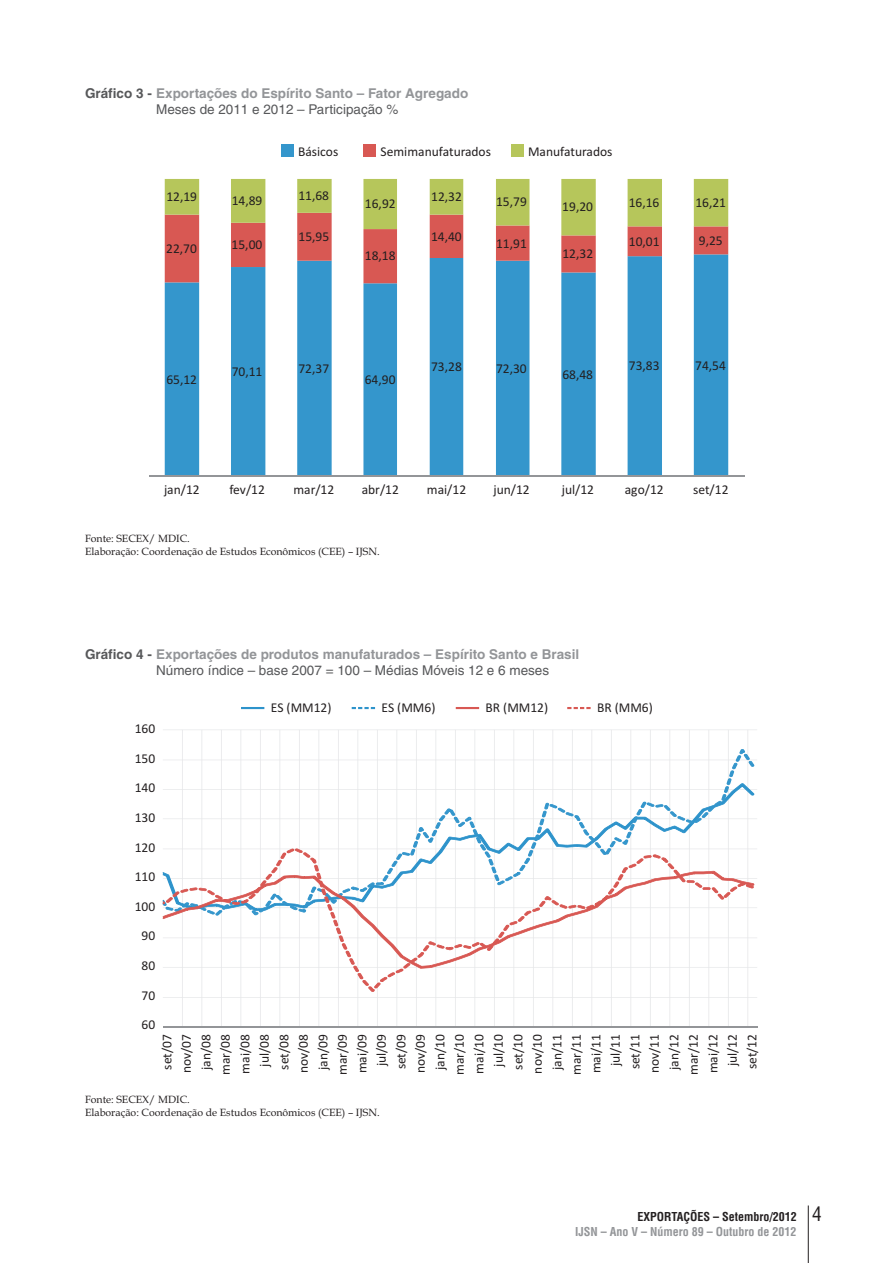
<style>
.page{position:relative;width:893px;height:1263px;background:#fff}
.page>*{position:absolute;margin:0;border:0;box-sizing:border-box;transform-origin:0 0}
.t1{font:13.5px/19.5px "Calibri";color:#231f20;text-align:right}
.t2{font:700 13.5px/15.6px "Helvetica LT";color:#939598;text-align:center}
.t3{font:700 condensed 12px/15.9px "Helvetica LT";color:#939598}
.t4{font:10.5px/13px "Book Antiqua";color:#231f20}
.s1{color:#57585a}
.s2{font-weight:400;color:#57585a}
.s3{color:#231f20}
.s4{font-weight:400;font-size:19.5px;color:#231f20}
</style>
<div class="page">
<hr style="left:163px;top:997px;width:594px;height:1px;background:#e6e7e9">
<hr style="left:163px;top:967px;width:594px;height:1px;background:#e6e7e9">
<hr style="left:163px;top:937px;width:594px;height:1px;background:#e6e7e9">
<hr style="left:163px;top:907px;width:594px;height:1px;background:#e6e7e9">
<hr style="left:163px;top:878px;width:594px;height:1px;background:#e6e7e9">
<hr style="left:163px;top:848px;width:594px;height:1px;background:#e6e7e9">
<hr style="left:163px;top:818px;width:594px;height:1px;background:#e6e7e9">
<hr style="left:163px;top:789px;width:594px;height:1px;background:#e6e7e9">
<hr style="left:163px;top:760px;width:594px;height:1px;background:#e6e7e9">
<hr style="left:163px;top:729px;width:594px;height:1px;background:#e6e7e9">
<hr style="left:182px;top:730px;width:1px;height:297px;background:#e6e7e9">
<hr style="left:201px;top:730px;width:1px;height:297px;background:#e6e7e9">
<hr style="left:221px;top:730px;width:1px;height:297px;background:#e6e7e9">
<hr style="left:240px;top:730px;width:1px;height:297px;background:#e6e7e9">
<hr style="left:260px;top:730px;width:1px;height:297px;background:#e6e7e9">
<hr style="left:279px;top:730px;width:1px;height:297px;background:#e6e7e9">
<hr style="left:299px;top:730px;width:1px;height:297px;background:#e6e7e9">
<hr style="left:318px;top:730px;width:1px;height:297px;background:#e6e7e9">
<hr style="left:338px;top:730px;width:1px;height:297px;background:#e6e7e9">
<hr style="left:357px;top:730px;width:1px;height:297px;background:#e6e7e9">
<hr style="left:377px;top:730px;width:1px;height:297px;background:#e6e7e9">
<hr style="left:396px;top:730px;width:1px;height:297px;background:#e6e7e9">
<hr style="left:416px;top:730px;width:1px;height:297px;background:#e6e7e9">
<hr style="left:435px;top:730px;width:1px;height:297px;background:#e6e7e9">
<hr style="left:455px;top:730px;width:1px;height:297px;background:#e6e7e9">
<hr style="left:474px;top:730px;width:1px;height:297px;background:#e6e7e9">
<hr style="left:494px;top:730px;width:1px;height:297px;background:#e6e7e9">
<hr style="left:513px;top:730px;width:1px;height:297px;background:#e6e7e9">
<hr style="left:533px;top:730px;width:1px;height:297px;background:#e6e7e9">
<hr style="left:552px;top:730px;width:1px;height:297px;background:#e6e7e9">
<hr style="left:572px;top:730px;width:1px;height:297px;background:#e6e7e9">
<hr style="left:591px;top:730px;width:1px;height:297px;background:#e6e7e9">
<hr style="left:611px;top:730px;width:1px;height:297px;background:#e6e7e9">
<hr style="left:630px;top:730px;width:1px;height:297px;background:#e6e7e9">
<hr style="left:650px;top:730px;width:1px;height:297px;background:#e6e7e9">
<hr style="left:669px;top:730px;width:1px;height:297px;background:#e6e7e9">
<hr style="left:689px;top:730px;width:1px;height:297px;background:#e6e7e9">
<hr style="left:708px;top:730px;width:1px;height:297px;background:#e6e7e9">
<hr style="left:728px;top:730px;width:1px;height:297px;background:#e6e7e9">
<hr style="left:747px;top:730px;width:1px;height:297px;background:#e6e7e9">
<hr style="left:163px;top:1026px;width:594px;height:1px;background:#939598">
<svg style="left:163px;top:749px;width:591px;height:100px"></svg>
<svg style="left:162px;top:848px;width:591px;height:144px"></svg>
<svg style="left:165px;top:283px;width:563px;height:193px;fill:#3496cc"></svg>
<svg style="left:165px;top:179px;width:563px;height:104px"></svg>
<hr style="left:149px;top:476px;width:595px;height:1px;background:#939598">
<div style="left:281px;top:145px;width:13px;height:12px;background:#3496cc"></div>
<div style="left:364px;top:145px;width:12px;height:12px;background:#d85853"></div>
<div style="left:511px;top:145px;width:13px;height:12px;background:#b6c65b"></div>
<hr style="left:808px;top:1205px;width:1px;height:58px;background:#231f20">
<hr style="left:241px;top:707px;width:23px;height:2px;background:#2d93cb">
<hr style="left:456px;top:707px;width:23px;height:2px;background:#d85853">
<svg style="left:567px;top:707px;width:24px;height:2px"></svg>
<svg style="left:352px;top:707px;width:23px;height:2px"></svg>
<p class="t2" style="left:85px;top:87px;width:385px"><span class="s1">Gráfico 3 -</span> Exportações do Espírito Santo – Fator Agregado<br><span class="s2">Meses de 2011 e 2012 – Participação %</span></p>
<p class="t1" style="left:166px;top:187px;width:32px">12,19</p>
<p class="t1" style="left:232px;top:192px;width:32px">14,89</p>
<p class="t1" style="left:166px;top:240px;width:32px">22,70</p>
<p class="t1" style="left:232px;top:236px;width:32px">15,00</p>
<p class="t1" style="left:298px;top:142px;width:42px">Básicos</p>
<p class="t1" style="left:381px;top:142px;width:112px">Semimanufaturados</p>
<p class="t1" style="left:528px;top:142px;width:86px">Manufaturados</p>
<p class="t1" style="left:298px;top:187px;width:32px">11,68</p>
<p class="t1" style="left:299px;top:228px;width:32px">15,95</p>
<p class="t1" style="left:365px;top:195px;width:32px">16,92</p>
<p class="t1" style="left:365px;top:247px;width:32px">18,18</p>
<p class="t1" style="left:431px;top:187px;width:32px">12,32</p>
<p class="t1" style="left:431px;top:228px;width:32px">14,40</p>
<p class="t1" style="left:496px;top:193px;width:32px">15,79</p>
<p class="t1" style="left:496px;top:234px;width:32px">11,91</p>
<p class="t1" style="left:562px;top:198px;width:32px">19,20</p>
<p class="t1" style="left:629px;top:194px;width:32px">16,16</p>
<p class="t1" style="left:695px;top:194px;width:32px">16,21</p>
<p class="t1" style="left:562px;top:245px;width:32px">12,32</p>
<p class="t1" style="left:629px;top:233px;width:32px">10,01</p>
<p class="t1" style="left:699px;top:232px;width:25px">9,25</p>
<p class="t1" style="left:166px;top:371px;width:32px">65,12</p>
<p class="t1" style="left:232px;top:363px;width:32px">70,11</p>
<p class="t1" style="left:298px;top:360px;width:32px">72,37</p>
<p class="t1" style="left:365px;top:371px;width:32px">64,90</p>
<p class="t1" style="left:431px;top:358px;width:32px">73,28</p>
<p class="t1" style="left:496px;top:360px;width:32px">72,30</p>
<p class="t1" style="left:562px;top:365px;width:32px">68,48</p>
<p class="t1" style="left:629px;top:357px;width:32px">73,83</p>
<p class="t1" style="left:695px;top:356px;width:32px">74,54</p>
<p class="t1" style="left:164px;top:481px;width:37px">jan/12</p>
<p class="t1" style="left:229px;top:481px;width:37px">fev/12</p>
<p class="t1" style="left:293px;top:481px;width:42px">mar/12</p>
<p class="t1" style="left:362px;top:481px;width:39px">abr/12</p>
<p class="t1" style="left:427px;top:481px;width:41px">mai/12</p>
<p class="t1" style="left:493px;top:481px;width:38px">jun/12</p>
<p class="t1" style="left:562px;top:481px;width:34px">jul/12</p>
<p class="t1" style="left:625px;top:481px;width:40px">ago/12</p>
<p class="t1" style="left:693px;top:481px;width:37px">set/12</p>
<p class="t4" style="left:85px;top:533px;width:296px">Fonte: SECEX/ MDIC.<br>Elaboração: Coordenação de Estudos Econômicos (CEE) – IJSN.</p>
<p class="t2" style="left:156px;top:648px;width:425px;text-align:left;text-indent:-71px"><span class="s1">Gráfico 4 -</span> Exportações de produtos manufaturados – Espírito Santo e Brasil<br><span class="s2">Número índice – base 2007 = 100 – Médias Móveis 12 e 6 meses</span></p>
<p class="t1" style="left:135px;top:720px;width:22px">160</p>
<p class="t1" style="left:135px;top:750px;width:22px">150</p>
<p class="t1" style="left:135px;top:779px;width:22px">140</p>
<p class="t1" style="left:135px;top:809px;width:22px">130</p>
<p class="t1" style="left:135px;top:838px;width:22px">120</p>
<p class="t1" style="left:135px;top:868px;width:22px">110</p>
<p class="t1" style="left:135px;top:898px;width:22px">100</p>
<p class="t1" style="left:142px;top:927px;width:15px">90</p>
<p class="t1" style="left:142px;top:956px;width:15px">80</p>
<p class="t1" style="left:142px;top:986px;width:15px">70</p>
<p class="t1" style="left:142px;top:1016px;width:15px">60</p>
<p class="t1" style="left:271px;top:698px;width:62px">ES (MM12)</p>
<p class="t1" style="left:381px;top:698px;width:55px">ES (MM6)</p>
<p class="t1" style="left:485px;top:698px;width:64px">BR (MM12)</p>
<p class="t1" style="left:597px;top:698px;width:57px">BR (MM6)</p>
<p class="t1" style="left:158px;top:1075px;width:43px;rotate:-90deg">set/07 nov/07 jan/08 mar/08 mai/08 jul/08 set/08 nov/08 jan/09 mar/09 mai/09 jul/09 set/09 nov/09 jan/10 mar/10 mai/10 jul/10 set/10 nov/10 jan/11 mar/11 mai/11 jul/11 set/11 nov/11 jan/12 mar/12 mai/12 jul/12 set/12</p>
<p class="t4" style="left:85px;top:1094px;width:296px">Fonte: SECEX/ MDIC.<br>Elaboração: Coordenação de Estudos Econômicos (CEE) – IJSN.</p>
<p class="t3" style="left:575px;top:1209px;width:248px;text-indent:63px"><span class="s3">EXPORTAÇÕES – Setembro/2012</span> <span class="s4">4<br></span>IJSN – Ano V – Número 89 – Outubro de 2012</p>
</div>
